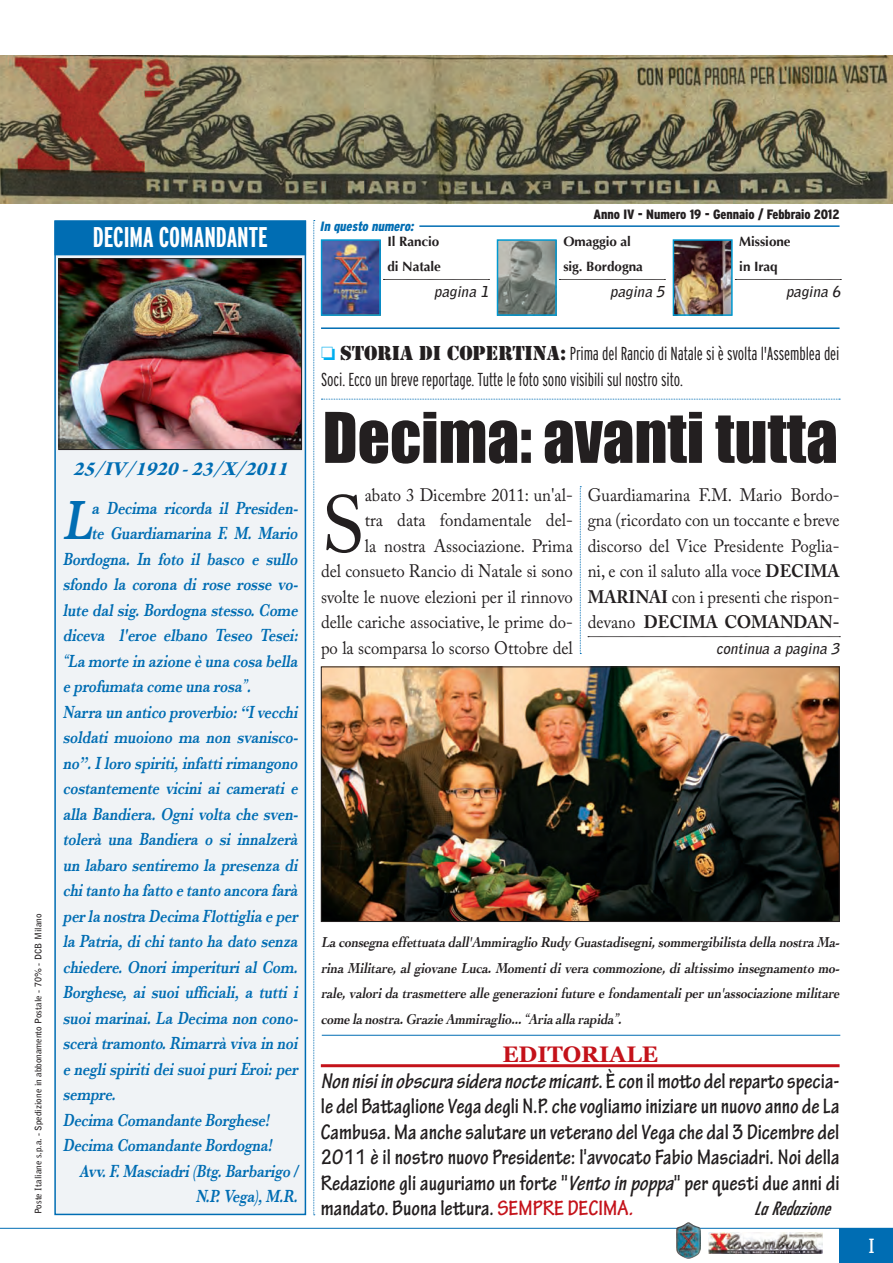
<style>
.page{position:relative;width:893px;height:1263px;background:#fff}
.page>*{position:absolute;margin:0;border:0;box-sizing:border-box;transform-origin:0 0}
.TESTO_PRIMA_NOTIZIA{font:79.8px "Adobe Caslon Pro";color:#231f20}
.t1{font:64.5px "Impact";color:#231f20}
.t2{font:italic 600 56.55px "Baskerville";color:#006db3;scale:.79 1}
.t3{font:700 extra-condensed 28.5px "Interstate";color:#fff}
.TESTO{font:700 condensed 22.5px/25.5px "Tekton Pro";color:#221e1f;text-align:justify}
.Editoriale_titolo{font:700 22.5px "Georgia";color:#c4121a}
.t4{font:italic 700 21px "Arno Pro";color:#006db3}
.t5{font:700 19.5px "Bell Gothic Std";color:#fff}
.TESTO-2{font:300 extra-condensed 18.75px/25.5px "Interstate";letter-spacing:-.005em;color:#221e1f}
.t6{font:italic 600 18px/25.5px "Baskerville";letter-spacing:-.005em;color:#006db3;text-align:justify;scale:.79 1}
.TESTO_PRIMA_NOTIZIA-2{font:18px/25.5px "Adobe Caslon Pro";color:#231f20;text-align:right;scale:.93 1}
.TESTO-3{font:italic 500 condensed 18px "Futura";color:#231f20}
.TESTO_PRIMA_NOTIZIA-3{font:italic 700 15px/25.5px "Cochin";letter-spacing:-.005em;color:#231f20;text-align:justify;scale:.86 1}
.t7{font:italic 700 15px "Bell Gothic Std";color:#231f20}
.t8{font:700 13.5px "Optima";letter-spacing:-.005em;color:#231f20}
.t9{font:900 condensed 13.5px "Interstate";letter-spacing:-.005em;color:#231f20}
.t10{font:italic 900 condensed 13.5px "Interstate";color:#006db3}
.t11{font:700 9px "Bell Gothic Std";color:#231f20}
.s1{font-family:"Adobe Caslon Pro";font-weight:400}
.s2{color:#00aeef}
.s3{font-family:"Stencil Std";font-weight:400;font-stretch:normal}
.s4{font-weight:700}
.s5{font-style:italic}
.s6{color:#c4121a}
.s7{font-style:italic;color:#c4121a}
</style>
<div class="page">
<svg style="left:313px;top:220px;width:2px;height:995px;background:#c4dcec"></svg>
<svg style="left:383px;top:279px;width:106px;height:1px"></svg>
<img style="left:324px;top:242px;width:54px;height:71px">
<div style="left:321px;top:239px;width:60px;height:77px;border:2px solid #0099d1"></div>
<img style="left:500px;top:242px;width:54px;height:71px">
<div style="left:497px;top:239px;width:60px;height:77px;border:2px solid #0099d1"></div>
<svg style="left:559px;top:279px;width:106px;height:1px"></svg>
<img style="left:675px;top:242px;width:54px;height:71px">
<div style="left:672px;top:239px;width:60px;height:77px;border:2px solid #0099d1"></div>
<svg style="left:735px;top:279px;width:106px;height:1px"></svg>
<hr style="left:321px;top:327px;width:518px;height:2px;background:#006db3">
<hr style="left:419px;top:225px;width:420px;height:2px;background:#006db3">
<hr style="left:0;top:1228px;width:893px;height:1px;background:#006db3">
<div style="left:839px;top:1228px;width:54px;height:35px;background:#006db3"></div>
<img style="left:709px;top:1233px;width:113px;height:20px">
<img style="left:676px;top:1223px;width:24px;height:35px">
<img style="left:0;top:55px;width:893px;height:149px">
<hr style="left:321px;top:1064px;width:518px;height:3px;background:#c4121a">
<svg style="left:580px;top:486px;width:1px;height:168px"></svg>
<svg style="left:588px;top:636px;width:252px;height:1px"></svg>
<svg style="left:321px;top:399px;width:519px;height:1px"></svg>
<div style="left:54px;top:220px;width:252px;height:995px;background:#f0f3f6;border:2px solid #006db3"></div>
<div style="left:55px;top:221px;width:250px;height:34px;background:#006db3"></div>
<div style="left:54px;top:220px;width:252px;height:35px;border:2px solid #006db3"></div>
<img style="left:61px;top:260px;width:239px;height:188px">
<div style="left:59px;top:258px;width:243px;height:192px;border:1px solid #231f20"></div>
<img style="left:323px;top:669px;width:514px;height:251px">
<div style="left:321px;top:667px;width:518px;height:255px;border:1px solid #231f20"></div>
<hr style="left:322px;top:1035px;width:518px;height:1px;background:#006db3">
<p class="t3" style="left:93px;top:221px;width:176px">DECIMA COMANDANTE</p>
<p class="t11" style="left:33px;top:1214px;width:302px;rotate:-90deg">Poste Italiane s.p.a. - Spedizione in abbonamento Postale - 70% - DCB Milano</p>
<p class="t4" style="left:73px;top:457px;width:223px">25/IV/1920-23/X/2011</p>
<p class="t2" style="left:63px;top:487px;width:53px">L</p>
<p class="t6" style="left:91px;top:495px;width:267px">a Decima ricorda il Presiden-</p>
<p class="t6" style="left:91px;top:520px;width:267px">te Guardiamarina F. M. Mario</p>
<p class="t6" style="left:63px;top:546px;width:303px">Bordogna. In foto il basco e sullo</p>
<p class="t6" style="left:63px;top:571px;width:303px">sfondo la corona di rose rosse vo-</p>
<p class="t6" style="left:63px;top:597px;width:303px">lute dalsig.Bordogna stesso.Come</p>
<p class="t6" style="left:63px;top:622px;width:303px">diceva l'eroe elbano Teseo Tesei:</p>
<p class="t6" style="left:63px;top:648px;width:303px"><span class="s1">“</span>La morte in azione è una cosa bella</p>
<p class="t6" style="left:63px;top:673px;width:244px">e profumata come una rosa<span class="s1">”</span>.</p>
<p class="t6" style="left:63px;top:699px;width:303px">Narra un antico proverbio:“Ivecchi soldati muoiono ma non svanisco&shy;no”.Iloro spiriti,infattirimangono costantemente vicini ai camerati e alla Bandiera. Ogni volta che sven&shy;tolerà una Bandiera o si innalzerà un labaro sentiremo la presenza di chitanto ha fatto e tanto ancora farà perla nostra Decima Flottiglia e per la Patria,dichitanto ha dato senza chiedere. Onori imperituri al Com.<br>Borghese, ai suoi ufficiali, a tutti i suoi marinai. La Decima non cono&shy;scerà tramonto.Rimarrà viva in noi e neglispiritideisuoipuriEroi:per sempre.</p>
<p class="t6" style="left:63px;top:1107px;width:267px">Decima Comandante Borghese!</p>
<p class="t6" style="left:63px;top:1132px;width:271px">Decima Comandante Bordogna!</p>
<p class="t6" style="left:79px;top:1158px;width:282px;text-align:right">Avv.F.Masciadri(Btg.Barbarigo /<br>N.P.Vega),M.R.</p>
<p class="t10" style="left:320px;top:219px;width:98px">In questo numero:</p>
<p class="t8" style="left:387px;top:233px;width:53px">Il Rancio</p>
<p class="t8" style="left:387px;top:259px;width:55px">di Natale</p>
<p class="t7" style="left:434px;top:282px;width:59px">pagina 1</p>
<p class="t9" style="left:593px;top:207px;width:247px">Anno IV - Numero 19 - Gennaio / Febbraio 2012</p>
<p class="t8" style="left:563px;top:233px;width:69px">Omaggio al</p>
<p class="t8" style="left:563px;top:259px;width:81px">sig. Bordogna</p>
<p class="t7" style="left:610px;top:282px;width:59px">pagina 5</p>
<p class="t8" style="left:739px;top:233px;width:53px">Missione</p>
<p class="t8" style="left:739px;top:259px;width:40px">in Iraq</p>
<p class="t7" style="left:786px;top:282px;width:59px">pagina 6</p>
<p class="TESTO-2" style="left:321px;top:341px;width:520px"><span class="s2">❏</span> <span class="s3">STORIA DI COPERTINA:</span> Prima del Rancio di Natale si è svolta l'Assemblea dei<br>Soci. Ecco un breve reportage. Tutte le foto sono visibili sul nostro sito.</p>
<p class="t1" style="left:323px;top:398px;width:517px">Decima: avanti tutta</p>
<p class="TESTO_PRIMA_NOTIZIA" style="left:321px;top:478px;width:45px">S</p>
<p class="TESTO_PRIMA_NOTIZIA-2" style="left:321px;top:482px;width:272px">abato 3 Dicembre 2011: un'al-<br>tra data fondamentale del-<br>la nostra Associazione. Prima<br>del consueto Rancio di Natale si sono svolte le nuove elezioni per il rinnovo delle cariche associative, le prime do&shy;po la scomparsa lo scorso Ottobre del</p>
<p class="TESTO_PRIMA_NOTIZIA-2" style="left:588px;top:482px;width:272px;text-align:justify">Guardiamarina F.M. Mario Bordo&shy;gna (ricordato con un toccante e breve discorso del Vice Presidente Poglia&shy;ni, e con il saluto alla voce <span class="s4">DECIMA MARINAI</span> con i presenti che rispon&shy;devano <span class="s4">DECIMA COMANDAN-</span></p>
<p class="t7" style="left:716px;top:639px;width:128px">continua a pagina 3</p>
<p class="TESTO_PRIMA_NOTIZIA-3" style="left:321px;top:930px;width:608px">La consegna effettuata dall'Ammiraglio Rudy Guastadisegni,sommergibilista della nostra Ma&shy;rina Militare, al giovane Luca. Momenti di vera commozione, di altissimo insegnamento mo&shy;rale, valorida trasmettere alle generazionifuture e fondamentalip erun'associazione militare come la nostra.Grazie Ammiraglio...<span class="s1">“</span>Aria alla rap ida<span class="s1">”</span>.</p>
<p class="Editoriale_titolo" style="left:502px;top:1040px;width:157px">EDITORIALE</p>
<p class="TESTO" style="left:321px;top:1068px;width:520px"><span class="s5">Nonnisiinobscurasideranoctemicant</span>. È c o n i l m otto d e l re pa rto s p e c i a - le del Battaglione Vega degli N.P. che vogliamo iniziare un nuovo anno de La Cambusa. Ma anche salutare un veterano del Vega che dal 3 Dicembre del 2011 è il nostro nuovo Presidente: l'avvocato Fabio Masciadri. Noi della Redazione gli auguriamo un forte "<span class="s5">Ventoinpoppa</span>" per questi due anni di mandato. Buona lettura. <span class="s6">SEMPRE DECIMA</span><span class="s7">.</span></p>
<p class="TESTO-3" style="left:754px;top:1197px;width:86px">LaRedazione</p>
<p class="t5" style="left:867px;top:1234px;width:9px">I</p>
</div>
